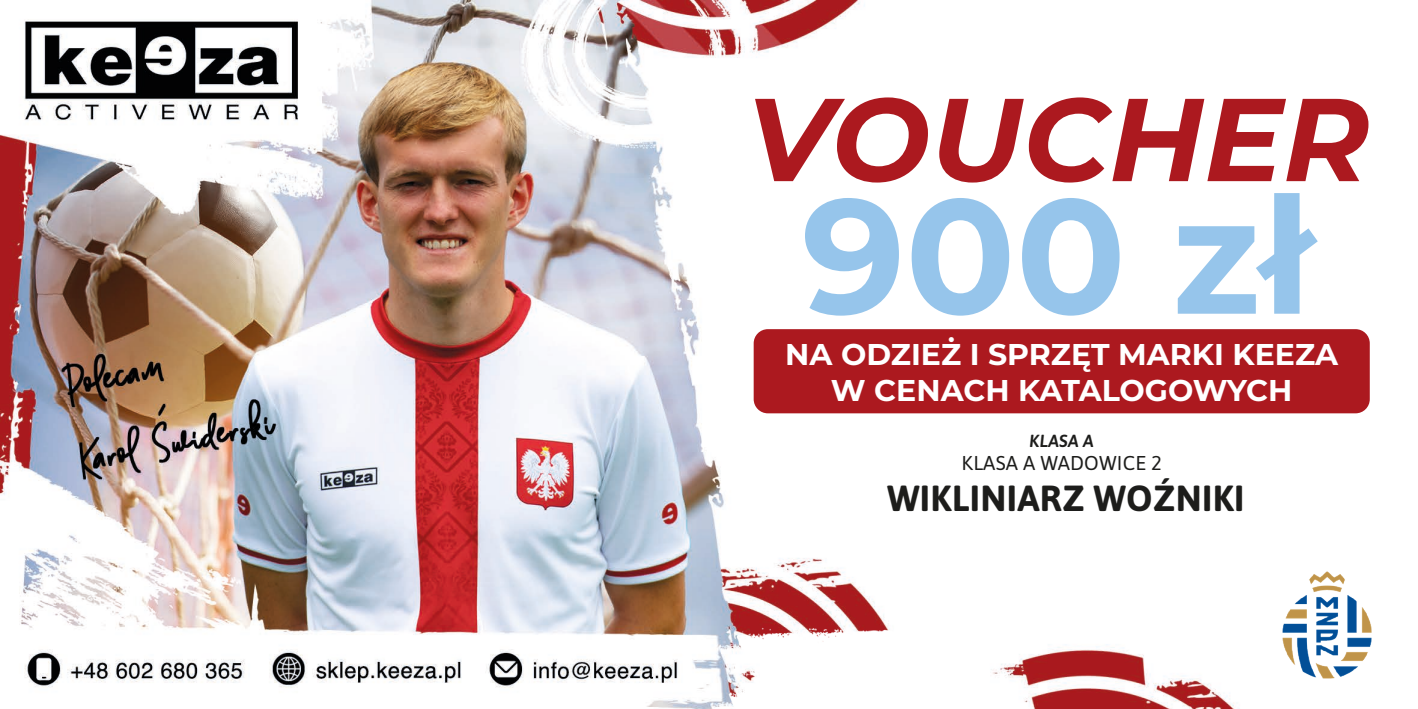
<style>
.page{position:relative;width:1418px;height:709px;background:#fff}
.page>*{position:absolute;margin:0;border:0;box-sizing:border-box;transform-origin:0 0}
.t1{font:700 162.5px "Montserrat";color:#96c5eb}
.t2{font:italic 700 117.5px "Montserrat";color:#ac191f}
.t3{font:700 36.25px "Asap";letter-spacing:.01em;color:#1d1d1b}
.t4{font:700 30px "Montserrat";color:#fff}
.t5{font:20px "Asap";letter-spacing:.01em;color:#1d1d1b}
.t6{font:italic 600 17.5px "Asap";letter-spacing:.01em;color:#1d1d1b}
</style>
<div class="page">
<img style="left:0;top:0;width:1370px;height:709px">
<img style="left:729px;top:621px;width:249px;height:88px">
<div style="left:753px;top:329px;width:616px;height:84px;background:#ac191f;border-radius:14px"></div>
<img style="left:1256px;top:554px;width:116px;height:140px">
<p class="t2" style="left:746px;top:55px;width:624px">VOUCHER</p>
<p class="t1" style="left:801px;top:139px;width:513px">900 zł</p>
<p class="t4" style="left:785px;top:333px;width:554px">NA ODZIEŻ I SPRZĘT MARKI KEEZA</p>
<p class="t4" style="left:831px;top:369px;width:463px">W CENACH KATALOGOWYCH</p>
<p class="t6" style="left:1029px;top:429px;width:66px">KLASA A</p>
<p class="t5" style="left:961px;top:449px;width:202px">KLASA A WADOWICE 2</p>
<p class="t3" style="left:887px;top:472px;width:358px">WIKLINIARZ WOŹNIKI</p>
</div>
